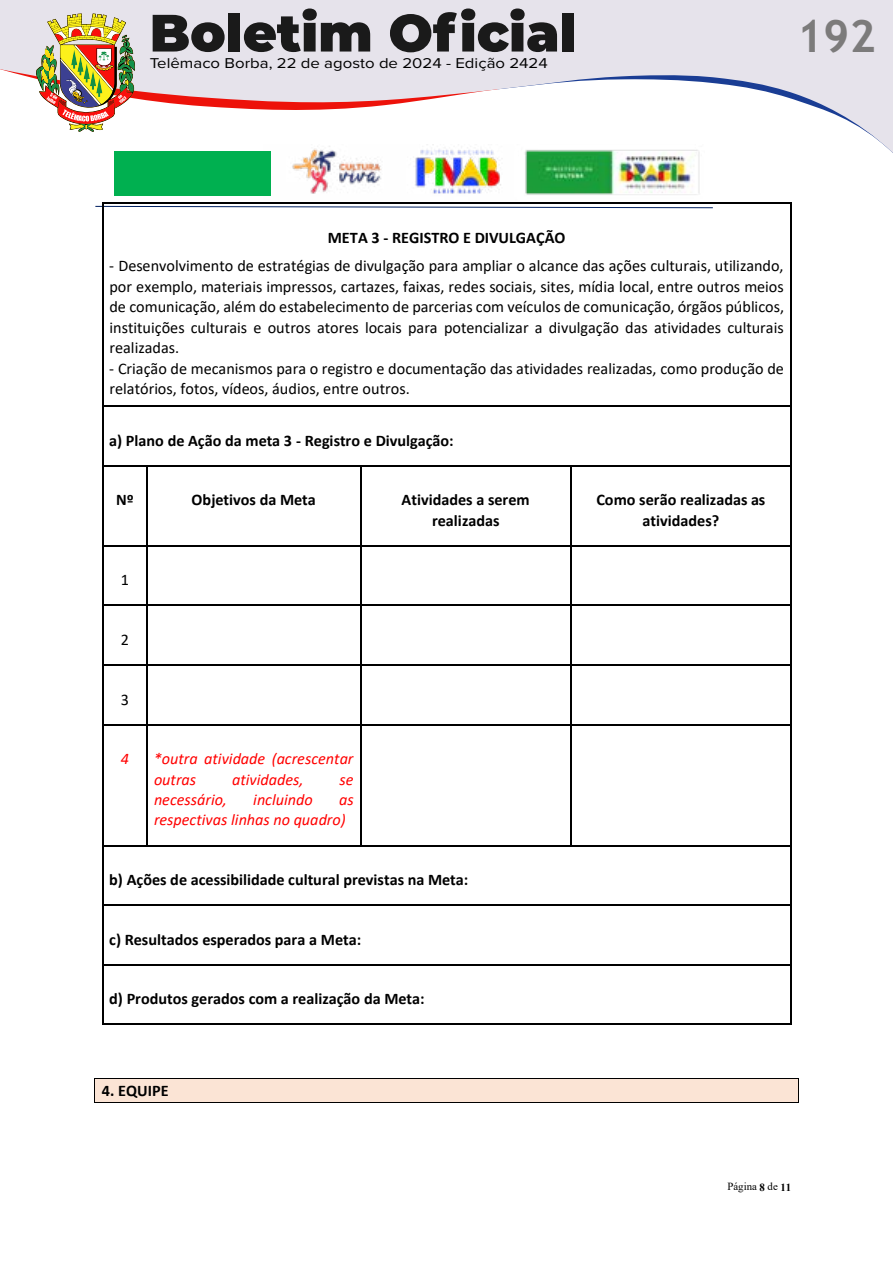
<style>
.page{position:relative;width:893px;height:1263px;background:#fff}
.page>*{position:absolute;margin:0;border:0;box-sizing:border-box;transform-origin:0 0}
.t1{font:700 45px "Trebuchet MS";color:#7c7b7b}
.t2{font:16.2px/20.4px "Calibri";color:#000;text-align:justify}
.t3{font:700 16.2px/20.4px "Calibri";color:#000;text-align:center}
.t4{font:italic 16.2px/20.4px "Calibri";color:#f00}
.t5{font:14.7px "Proxima Nova";color:#000;scale:1.14 1}
.t6{font:10.8px "Times New Roman";color:#000}
.s1{font-weight:700}
</style>
<div class="page">
<div style="left:0;top:0;width:893px;height:9px;background:#e6e3eb"></div>
<svg style="left:0;top:9px;width:893px;height:144px"></svg>
<img style="left:263px;top:145px;width:442px;height:51px">
<div style="left:114px;top:151px;width:157px;height:44px;background:#00b050"></div>
<svg style="left:95px;top:203px;width:618px;height:8px"></svg>
<hr style="left:103px;top:203px;width:688px;height:1px;background:#000">
<hr style="left:102px;top:211px;width:1px;height:194px;background:#000">
<hr style="left:791px;top:211px;width:1px;height:194px;background:#000">
<hr style="left:103px;top:405px;width:688px;height:2px;background:#000">
<hr style="left:102px;top:413px;width:1px;height:52px;background:#000">
<hr style="left:791px;top:413px;width:1px;height:52px;background:#000">
<hr style="left:103px;top:465px;width:44px;height:1px;background:#000">
<hr style="left:148px;top:465px;width:212px;height:1px;background:#000">
<hr style="left:361px;top:465px;width:209px;height:1px;background:#000">
<svg style="left:570px;top:465px;width:2px;height:8px"></svg>
<hr style="left:572px;top:465px;width:219px;height:1px;background:#000">
<hr style="left:102px;top:473px;width:1px;height:72px;background:#000">
<hr style="left:147px;top:473px;width:1px;height:72px;background:#000">
<hr style="left:360px;top:473px;width:1px;height:72px;background:#000">
<hr style="left:570px;top:473px;width:2px;height:72px;background:#000">
<hr style="left:791px;top:473px;width:1px;height:72px;background:#000">
<hr style="left:103px;top:545px;width:44px;height:1px;background:#000">
<hr style="left:148px;top:545px;width:212px;height:1px;background:#000">
<hr style="left:361px;top:545px;width:209px;height:1px;background:#000">
<svg style="left:570px;top:545px;width:2px;height:8px"></svg>
<hr style="left:572px;top:545px;width:219px;height:1px;background:#000">
<hr style="left:102px;top:553px;width:1px;height:52px;background:#000">
<hr style="left:147px;top:553px;width:1px;height:52px;background:#000">
<hr style="left:360px;top:553px;width:1px;height:52px;background:#000">
<hr style="left:570px;top:553px;width:2px;height:52px;background:#000">
<hr style="left:791px;top:553px;width:1px;height:52px;background:#000">
<hr style="left:103px;top:605px;width:44px;height:1px;background:#000">
<hr style="left:148px;top:605px;width:212px;height:1px;background:#000">
<hr style="left:361px;top:605px;width:209px;height:1px;background:#000">
<svg style="left:570px;top:605px;width:2px;height:8px"></svg>
<hr style="left:572px;top:605px;width:219px;height:1px;background:#000">
<hr style="left:102px;top:613px;width:1px;height:51px;background:#000">
<hr style="left:147px;top:613px;width:1px;height:51px;background:#000">
<hr style="left:360px;top:613px;width:1px;height:51px;background:#000">
<hr style="left:570px;top:613px;width:2px;height:51px;background:#000">
<hr style="left:791px;top:613px;width:1px;height:51px;background:#000">
<hr style="left:103px;top:664px;width:44px;height:2px;background:#000">
<hr style="left:148px;top:664px;width:212px;height:2px;background:#000">
<hr style="left:361px;top:664px;width:209px;height:2px;background:#000">
<svg style="left:570px;top:664px;width:2px;height:8px"></svg>
<hr style="left:572px;top:664px;width:219px;height:2px;background:#000">
<hr style="left:102px;top:672px;width:1px;height:52px;background:#000">
<hr style="left:147px;top:672px;width:1px;height:52px;background:#000">
<hr style="left:360px;top:672px;width:1px;height:52px;background:#000">
<hr style="left:570px;top:672px;width:2px;height:52px;background:#000">
<hr style="left:791px;top:672px;width:1px;height:52px;background:#000">
<hr style="left:103px;top:724px;width:44px;height:1px;background:#000">
<hr style="left:148px;top:724px;width:212px;height:1px;background:#000">
<hr style="left:361px;top:724px;width:209px;height:1px;background:#000">
<svg style="left:570px;top:724px;width:2px;height:8px"></svg>
<hr style="left:572px;top:724px;width:219px;height:1px;background:#000">
<hr style="left:102px;top:732px;width:1px;height:113px;background:#000">
<hr style="left:147px;top:732px;width:1px;height:113px;background:#000">
<hr style="left:360px;top:732px;width:1px;height:113px;background:#000">
<hr style="left:570px;top:732px;width:2px;height:113px;background:#000">
<hr style="left:791px;top:732px;width:1px;height:113px;background:#000">
<hr style="left:103px;top:845px;width:44px;height:1px;background:#000">
<hr style="left:148px;top:845px;width:212px;height:1px;background:#000">
<hr style="left:361px;top:845px;width:209px;height:1px;background:#000">
<hr style="left:572px;top:845px;width:219px;height:1px;background:#000">
<hr style="left:102px;top:853px;width:1px;height:51px;background:#000">
<hr style="left:791px;top:853px;width:1px;height:51px;background:#000">
<hr style="left:103px;top:904px;width:688px;height:2px;background:#000">
<hr style="left:102px;top:913px;width:1px;height:51px;background:#000">
<hr style="left:791px;top:913px;width:1px;height:51px;background:#000">
<hr style="left:103px;top:964px;width:688px;height:1px;background:#000">
<hr style="left:102px;top:972px;width:1px;height:52px;background:#000">
<hr style="left:103px;top:1024px;width:688px;height:1px;background:#000">
<hr style="left:791px;top:972px;width:1px;height:52px;background:#000">
<div style="left:95px;top:1079px;width:704px;height:23px;background:#fbe4d5"></div>
<hr style="left:95px;top:1078px;width:704px;height:1px;background:#000">
<hr style="left:95px;top:1102px;width:704px;height:1px;background:#000">
<svg style="left:94px;top:1078px;width:1px;height:25px"></svg>
<p class="t5" style="left:150px;top:53px;width:351px">Telêmaco Borba, 22 de agosto de 2024 - Edição 2424</p>
<h1 class="t1" style="left:797px;top:8px;width:81px">192</h1>
<p class="t3" style="left:328px;top:227px;width:239px">META 3 - REGISTRO E DIVULGAÇÃO</p>
<p class="t2" style="left:109px;top:255px;width:676px">- Desenvolvimento de estratégias de divulgação para ampliar o alcance das ações culturais, utilizando, por exemplo, materiais impressos, cartazes, faixas, redes sociais, sites, mídia local, entre outros meios de comunicação, além do estabelecimento de parcerias com veículos de comunicação, órgãos públicos, instituições culturais e outros atores locais para potencializar a divulgação das atividades culturais realizadas.</p>
<p class="t2" style="left:109px;top:358px;width:676px">- Criação de mecanismos para o registro e documentação das atividades realizadas, como produção de relatórios, fotos, vídeos, áudios, entre outros.</p>
<p class="t3" style="left:109px;top:430px;width:346px">a) Plano de Ação da meta 3 - Registro e Divulgação:</p>
<p class="t3" style="left:116px;top:489px;width:19px">Nº</p>
<p class="t3" style="left:192px;top:489px;width:126px">Objetivos da Meta</p>
<p class="t3" style="left:402px;top:489px;width:130px">Atividades a serem realizadas</p>
<p class="t3" style="left:596px;top:489px;width:171px">Como serão realizadas as atividades?</p>
<p class="t2" style="left:121px;top:569px;width:10px">1</p>
<p class="t2" style="left:121px;top:629px;width:10px">2</p>
<p class="t2" style="left:121px;top:689px;width:10px">3</p>
<p class="t4" style="left:121px;top:748px;width:10px">4</p>
<p class="t4" style="left:154px;top:748px;width:201px">*outra atividade (acrescentar outras</p>
<p class="t4" style="left:232px;top:768px;width:73px">atividades,</p>
<p class="t4" style="left:340px;top:768px;width:16px">se</p>
<p class="t4" style="left:154px;top:789px;width:75px">necessário,</p>
<p class="t4" style="left:253px;top:789px;width:61px">incluindo</p>
<p class="t4" style="left:154px;top:789px;width:201px;text-indent:185px">as respectivas linhas no quadro)</p>
<p class="t3" style="left:109px;top:869px;width:361px">b) Ações de acessibilidade cultural previstas na Meta:</p>
<p class="t3" style="left:109px;top:929px;width:253px">c) Resultados esperados para a Meta:</p>
<p class="t3" style="left:109px;top:988px;width:317px">d) Produtos gerados com a realização da Meta:</p>
<p class="t3" style="left:102px;top:1080px;width:68px">4. EQUIPE</p>
<p class="t6" style="left:727px;top:1179px;width:65px">Página <span class="s1">8</span> de <span class="s1">11</span></p>
</div>
